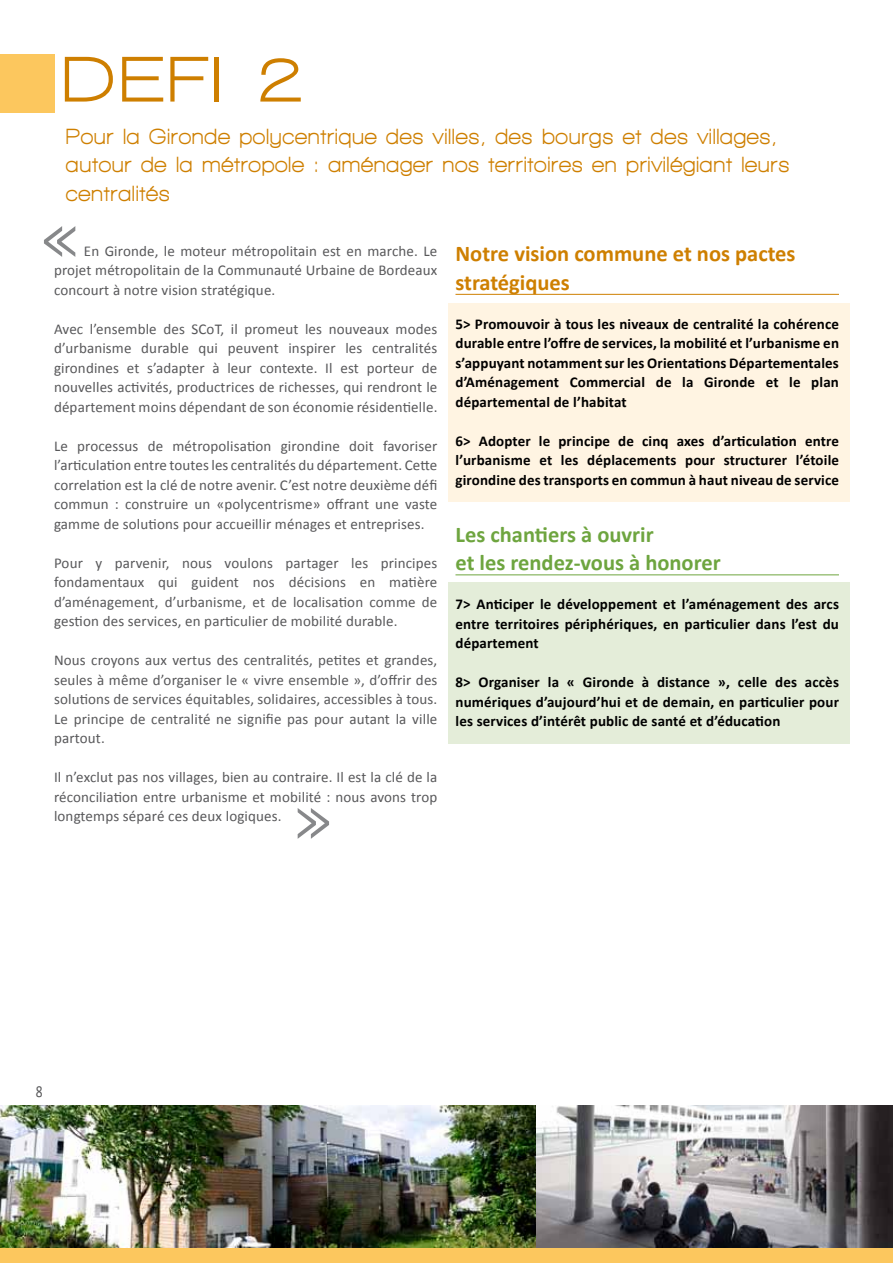
<style>
.page{position:relative;width:893px;height:1263px;background:#fff}
.page>*{position:absolute;margin:0;border:0;box-sizing:border-box;transform-origin:0 0}
.t1{font:800 66px "Walkway Expand";color:#ce7f00;scale:.88 1}
.t2{font:800 22.5px/28.5px "Walkway Expand";letter-spacing:.04em;color:#ce7f00;scale:.75 1}
.t3{font:700 22.5px/28.5px "Calibri";color:#6ea53f}
.t4{font:700 22.5px/28.5px "Calibri";color:#ce7f00}
.t5{font:16.8px "Calibri";color:#58585a;scale:.8 1}
.t6{font:15px/19.5px "Calibri";letter-spacing:.01em;color:#58585a;text-align:justify}
.t7{font:700 15px/19.5px "Calibri";letter-spacing:.01em;color:#000;text-align:justify}
</style>
<div class="page">
<div style="left:449px;top:583px;width:401px;height:161px;background:#e4edd9"></div>
<div style="left:449px;top:303px;width:401px;height:199px;background:#fff4e2"></div>
<div style="left:0;top:1106px;width:893px;height:157px;background:#fcc75e"></div>
<img style="left:536px;top:1106px;width:357px;height:141px">
<img style="left:0;top:1106px;width:536px;height:141px">
<hr style="left:455px;top:294px;width:384px;height:1px;background:#ce7f00">
<hr style="left:455px;top:575px;width:384px;height:1px;background:#6ea53f">
<div style="left:0;top:54px;width:54px;height:58px;background:#fcc75e"></div>
<svg style="left:44px;top:226px;width:31px;height:31px"></svg>
<svg style="left:298px;top:808px;width:31px;height:31px"></svg>
<h1 class="t1" style="left:62px;top:44px;width:276px">Defi 2</h1>
<h2 class="t2" style="left:66px;top:122px;width:966px">Pour la Gironde polycentrique des villes, des bourgs et des villages, autour de la métropole : aménager nos territoires en privilégiant leurs centralités</h2>
<p class="t6" style="left:54px;top:240px;width:385px;text-indent:30px">En Gironde, le moteur métropolitain est en marche. Le projet métropolitain de la Communauté Urbaine de Bordeaux concourt à notre vision stratégique.</p>
<p class="t6" style="left:54px;top:318px;width:385px">Avec l’ensemble des SCoT, il promeut les nouveaux modes d’urbanisme durable qui peuvent inspirer les centralités girondines et s’adapter à leur contexte. Il est porteur de nouvelles activités, productrices de richesses, qui rendront le département moins dépendant de son économie résidentielle.</p>
<p class="t6" style="left:54px;top:435px;width:385px">Le processus de métropolisation girondine doit favoriser l’articulation entre toutes les centralités du département. Cette correlation est la clé de notre avenir. C’est notre deuxième défi commun : construire un «polycentrisme» offrant une vaste gamme de solutions pour accueillir ménages et entreprises.</p>
<p class="t6" style="left:54px;top:552px;width:385px">Pour y parvenir, nous voulons partager les principes fondamentaux qui guident nos décisions en matière d’aménagement, d’urbanisme, et de localisation comme de gestion des services, en particulier de mobilité durable.</p>
<p class="t6" style="left:54px;top:650px;width:385px">Nous croyons aux vertus des centralités, petites et grandes, seules à même d’organiser le « vivre ensemble », d’offrir des solutions de services équitables, solidaires, accessibles à tous.<br>Le principe de centralité ne signifie pas pour autant la ville partout.</p>
<p class="t6" style="left:54px;top:767px;width:385px">Il n’exclut pas nos villages, bien au contraire. Il est la clé de la réconciliation entre urbanisme et mobilité : nous avons trop longtemps séparé ces deux logiques.</p>
<h2 class="t4" style="left:455px;top:239px;width:342px">Notre vision commune et nos pactes stratégiques</h2>
<p class="t7" style="left:455px;top:313px;width:385px">5&gt; Promouvoir à tous les niveaux de centralité la cohérence durable entre l’offre de services, la mobilité et l’urbanisme en s’appuyant notamment sur les Orientations Départementales d’Aménagement Commercial de la Gironde et le plan départemental de l’habitat</p>
<p class="t7" style="left:455px;top:430px;width:385px">6&gt; Adopter le principe de cinq axes d’articulation entre l’urbanisme et les déplacements pour structurer l’étoile girondine des transports en commun à haut niveau de service</p>
<h2 class="t3" style="left:455px;top:519px;width:267px">Les chantiers à ouvrir<br>et les rendez-vous à honorer</h2>
<p class="t7" style="left:455px;top:594px;width:385px">7&gt; Anticiper le développement et l’aménagement des arcs entre territoires périphériques, en particulier dans l’est du département</p>
<p class="t7" style="left:455px;top:672px;width:385px">8&gt; Organiser la « Gironde à distance », celle des accès numériques d’aujourd’hui et de demain, en particulier pour les services d’intérêt public de santé et d’éducation</p>
<p class="t5" style="left:36px;top:1081px;width:10px">8</p>
</div>
